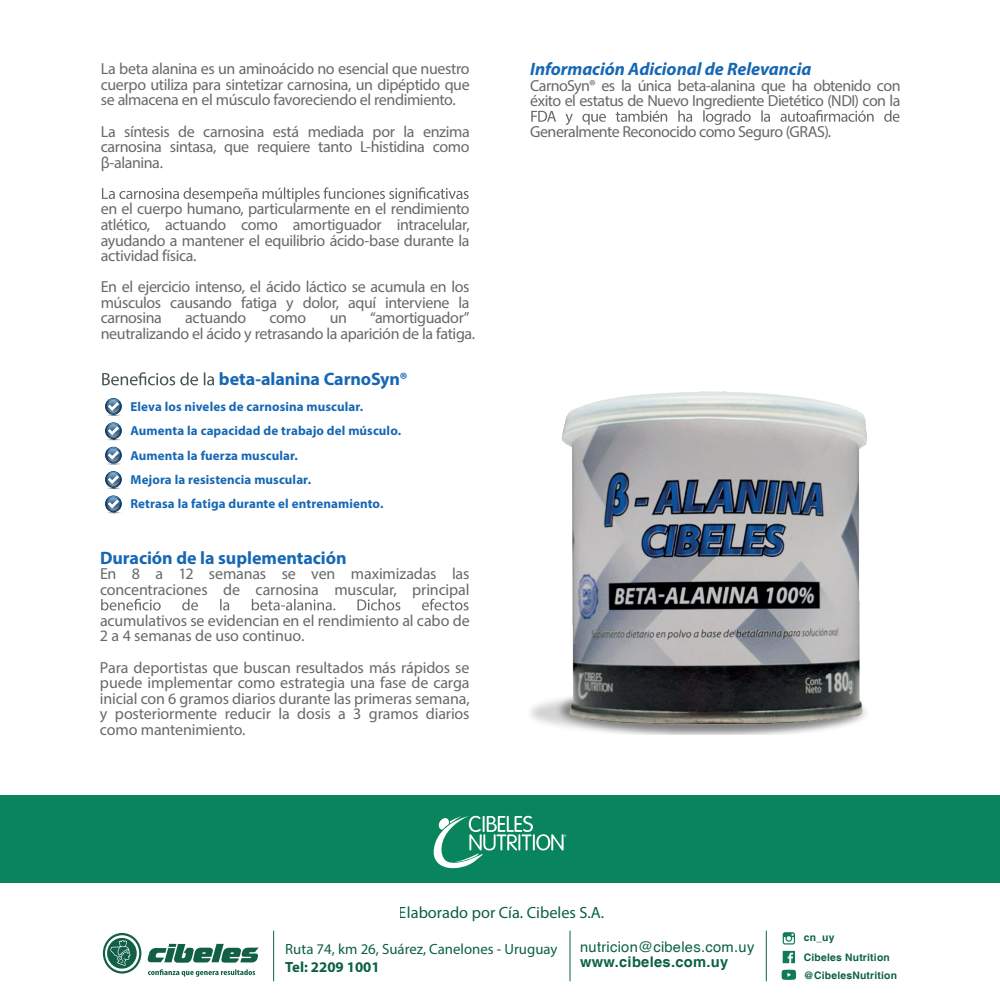
<style>
.page{position:relative;width:1000px;height:1000px;background:#fff}
.page>*{position:absolute;margin:0;border:0;box-sizing:border-box;transform-origin:0 0}
.t1{font:700 18px "Myriad Pro";letter-spacing:-.005em;color:#1768b4}
.t2{font:italic 700 18px "Myriad Pro";letter-spacing:-.005em;color:#1768b4}
.t3{font:16.3px "Myriad Pro";color:#0c6047}
.t4{font:16px/15.6px "Myriad Pro";letter-spacing:-.02em;color:#66696a;text-align:justify}
.t5{font:14.8px "Myriad Pro";color:#0c6047}
.t6{font:700 14.8px "Myriad Pro";color:#0c6047}
.t7{font:14.7px "Helvetica";letter-spacing:.02em;color:#0c6047}
.t8{font:700 14.7px "Helvetica";letter-spacing:.02em;color:#0c6047}
.t9{font:700 13px/24.4px "Myriad Pro";letter-spacing:.01em;color:#1768b4}
.t10{font:700 10.3px/17.9px "Helvetica";letter-spacing:.02em;color:#0c6047}
</style>
<div class="page">
<svg style="left:102px;top:372px;width:112px;height:13px"></svg>
<svg style="left:102px;top:187px;width:367px;height:15px"></svg>
<div style="left:0;top:795px;width:1000px;height:88px;background:#08855c"></div>
<svg style="left:433px;top:816px;width:133px;height:53px"></svg>
<svg style="left:105px;top:399px;width:17px;height:17px"></svg>
<svg style="left:105px;top:423px;width:17px;height:18px"></svg>
<svg style="left:105px;top:448px;width:17px;height:17px"></svg>
<svg style="left:105px;top:472px;width:17px;height:17px"></svg>
<svg style="left:105px;top:496px;width:17px;height:18px"></svg>
<svg style="left:531px;top:110px;width:369px;height:15px"></svg>
<img style="left:548px;top:391px;width:321px;height:344px">
<svg style="left:101px;top:599px;width:368px;height:11px"></svg>
<hr style="left:273px;top:931px;width:1px;height:50px;background:#105f46">
<hr style="left:570px;top:931px;width:1px;height:50px;background:#105f46">
<hr style="left:766px;top:931px;width:1px;height:50px;background:#105f46">
<svg style="left:783px;top:951px;width:12px;height:12px"></svg>
<svg style="left:783px;top:932px;width:12px;height:13px"></svg>
<svg style="left:782px;top:970px;width:14px;height:10px"></svg>
<svg style="left:147px;top:944px;width:112px;height:19px"></svg>
<svg style="left:103px;top:933px;width:38px;height:41px"></svg>
<svg style="left:148px;top:969px;width:107px;height:8px"></svg>
<p class="t4" style="left:101px;top:61px;width:371px">La beta alanina es un aminoácido no esencial que nuestro cuerpo utiliza para sintetizar carnosina, un dipéptido que se almacena en el músculo favoreciendo el rendimiento.</p>
<p class="t4" style="left:101px;top:123px;width:370px">La síntesis de carnosina está mediada por la enzima carnosina sintasa, que requiere tanto L-histidina como β-alanina.</p>
<p class="t4" style="left:101px;top:201px;width:370px">en el cuerpo humano, particularmente en el rendimiento atlético, actuando como amortiguador intracelular, ayudando a mantener el equilibrio ácido-base durante la actividad física.</p>
<p class="t4" style="left:101px;top:279px;width:370px">En el ejercicio intenso, el ácido láctico se acumula en los músculos causando fatiga y dolor, aquí interviene la carnosina</p>
<p class="t4" style="left:101px;top:310px;width:376px;text-indent:270px">“amortiguador” neutralizando el ácido y retrasando la aparición de la fatiga.</p>
<p class="t4" style="left:185px;top:310px;width:63px">actuando</p>
<p class="t4" style="left:270px;top:310px;width:38px">como</p>
<p class="t4" style="left:330px;top:310px;width:19px">un</p>
<p class="t1" style="left:219px;top:367px;width:190px">beta-alanina CarnoSyn®</p>
<p class="t9" style="left:131px;top:394px;width:234px">Eleva los niveles de carnosina muscular.</p>
<p class="t9" style="left:131px;top:418px;width:272px">Aumenta la capacidad de trabajo del músculo.<br>Aumenta la fuerza muscular.<br>Mejora la resistencia muscular.<br>Retrasa la fatiga durante el entrenamiento.</p>
<p class="t1" style="left:100px;top:546px;width:248px">Duración de la suplementación</p>
<p class="t4" style="left:100px;top:566px;width:371px">En 8 a 12 semanas se ven maximizadas las concentraciones de carnosina muscular, principal</p>
<p class="t4" style="left:100px;top:612px;width:371px">acumulativos se evidencian en el rendimiento al cabo de<br>2 a 4 semanas de uso continuo.</p>
<p class="t4" style="left:100px;top:659px;width:371px">Para deportistas que buscan resultados más rápidos se puede implementar como estrategia una fase de carga inicial con 6 gramos diarios durante las primeras semana, y posteriormente reducir la dosis a 3 gramos diarios como mantenimiento.</p>
<p class="t2" style="left:530px;top:57px;width:283px">Información Adicional de Relevancia</p>
<p class="t4" style="left:530px;top:77px;width:372px">CarnoSyn® es la única beta-alanina que ha obtenido con éxito el estatus de Nuevo Ingrediente Dietético (NDI) con la</p>
<p class="t4" style="left:530px;top:124px;width:303px">Generalmente Reconocido como Seguro (GRAS).</p>
<p class="t3" style="left:399px;top:902px;width:207px">Elaborado por Cía. Cibeles S.A.</p>
<p class="t5" style="left:285px;top:940px;width:274px">Ruta 74, km 26, Suárez, Canelones - Uruguay</p>
<p class="t6" style="left:285px;top:957px;width:96px">Tel: 2209 1001</p>
<p class="t10" style="left:804px;top:929px;width:32px">cn_uy</p>
<p class="t7" style="left:580px;top:937px;width:176px">nutricion@cibeles.com.uy</p>
<p class="t8" style="left:580px;top:953px;width:150px">www.cibeles.com.uy</p>
<p class="t10" style="left:804px;top:949px;width:95px">Cibeles Nutrition @CibelesNutrition</p>
</div>
